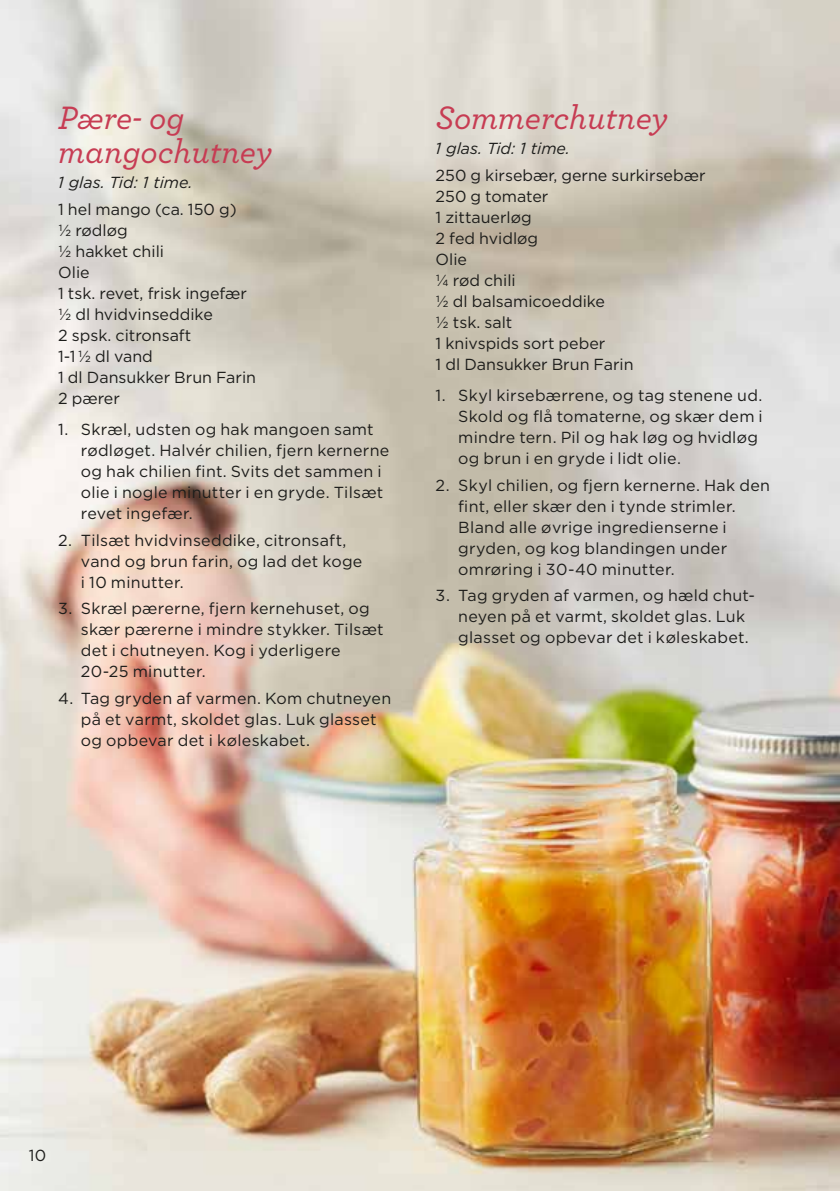
<style>
.page{position:relative;width:840px;height:1191px;background:#fff}
.page>*{position:absolute;margin:0;border:0;box-sizing:border-box;transform-origin:0 0}
.t1{font:italic 500 34px/34px "Archer";color:#c73c53}
.t2{font:16px/21px "Gotham";letter-spacing:.015em;color:#1d1d1b}
.t3{font:italic 16px "Gotham";color:#1d1d1b}
</style>
<div class="page">
<img style="left:0;top:0;width:839px;height:1191px">
<h1 class="t1" style="left:58px;top:99px;width:216px">Pære- og mangochutney</h1>
<p class="t3" style="left:58px;top:172px;width:136px">1 glas. Tid: 1 time.</p>
<p class="t2" style="left:58px;top:198px;width:199px">1 hel mango (ca. 150 g)<br>1/2 rødløg<br>1/2 hakket chili<br>Olie<br>1 tsk. revet, frisk ingefær<br>1/2 dl hvidvinseddike<br>2 spsk. citronsaft<br>1-1 1/2 dl vand<br>1 dl Dansukker Brun Farin<br>2 pærer</p>
<p class="t2" style="left:81px;top:418px;width:310px;text-indent:-23px">1. Skræl, udsten og hak mangoen samt rødløget. Halvér chilien, fjern kernerne og hak chilien fint. Svits det sammen i olie i nogle minutter i en gryde. Tilsæt revet ingefær.</p>
<p class="t2" style="left:81px;top:529px;width:283px;text-indent:-23px">2. Tilsæt hvidvinseddike, citronsaft, vand og brun farin, og lad det koge i 10 minutter.</p>
<p class="t2" style="left:81px;top:597px;width:304px;text-indent:-23px">3. Skræl pærerne, fjern kernehuset, og skær pærerne i mindre stykker. Tilsæt det i chutneyen. Kog i yderligere<br>20-25 minutter.</p>
<p class="t2" style="left:81px;top:687px;width:312px;text-indent:-23px">4. Tag gryden af varmen. Kom chutneyen på et varmt, skoldet glas. Luk glasset og opbevar det i køleskabet.</p>
<h1 class="t1" style="left:435px;top:99px;width:234px">Sommerchutney</h1>
<p class="t3" style="left:435px;top:138px;width:136px">1 glas. Tid: 1 time.</p>
<p class="t2" style="left:435px;top:164px;width:271px">250 g kirsebær, gerne surkirsebær<br>250 g tomater<br>1 zittauerløg<br>2 fed hvidløg<br>Olie<br>1/4 rød chili<br>1/2 dl balsamicoeddike<br>1/2 tsk. salt<br>1 knivspids sort peber<br>1 dl Dansukker Brun Farin</p>
<p class="t2" style="left:458px;top:384px;width:306px;text-indent:-23px">1. Skyl kirsebærrene, og tag stenene ud.<br>Skold og flå tomaterne, og skær dem i mindre tern. Pil og hak løg og hvidløg og brun i en gryde i lidt olie.</p>
<p class="t2" style="left:458px;top:474px;width:313px;text-indent:-23px">2. Skyl chilien, og fjern kernerne. Hak den fint, eller skær den i tynde strimler.<br>Bland alle øvrige ingredienserne i gryden, og kog blandingen under omrøring i 30-40 minutter.</p>
<p class="t2" style="left:458px;top:584px;width:298px;text-indent:-23px">3. Tag gryden af varmen, og hæld chut&shy;neyen på et varmt, skoldet glas. Luk glasset og opbevar det i køleskabet.</p>
<p class="t2" style="left:29px;top:1144px;width:19px">10</p>
</div>
